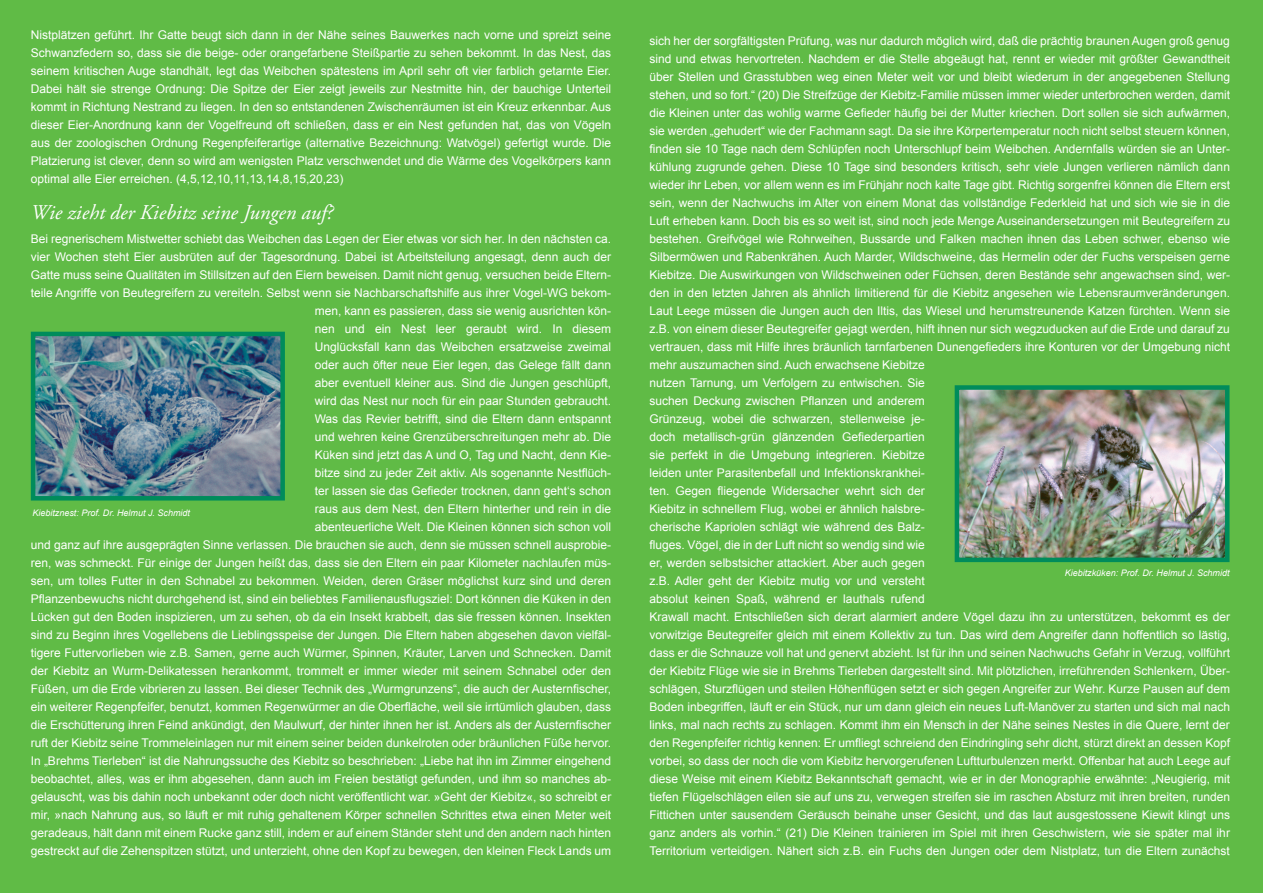
<style>
.page{position:relative;width:1263px;height:893px;background:#60bb46}
.page>*{position:absolute;margin:0;border:0;box-sizing:border-box;transform-origin:0 0}
.t1{font:italic 21px "Adobe Garamond Pro";color:#fff}
.t2{font:12px/18px "Arial";color:#fff;text-align:justify}
.t3{font:italic 9px "Arial";color:#fff}
</style>
<div class="page">
<img style="left:960px;top:390px;width:264px;height:167px">
<div style="left:955px;top:385px;width:274px;height:177px;border:4px solid #008c5b"></div>
<img style="left:36px;top:337px;width:244px;height:159px">
<div style="left:31px;top:332px;width:254px;height:169px;border:4px solid #008c5b"></div>
<p class="t2" style="left:31px;top:25px;width:582px">Nistplätzen geführt. Ihr Gatte beugt sich dann in der Nähe seines Bauwerkes nach vorne und spreizt seine Schwanzfedern so, dass sie die beige- oder orangefarbene Steißpartie zu sehen bekommt. In das Nest, das seinem kritischen Auge standhält, legt das Weibchen spätestens im April sehr oft vier farblich getarnte Eier.<br>Dabei hält sie strenge Ordnung: Die Spitze der Eier zeigt jeweils zur Nestmitte hin, der bauchige Unterteil kommt in Richtung Nestrand zu liegen. In den so entstandenen Zwischenräumen ist ein Kreuz erkennbar. Aus dieser Eier-Anordnung kann der Vogelfreund oft schließen, dass er ein Nest gefunden hat, das von Vögeln aus der zoologischen Ordnung Regenpfeiferartige (alternative Bezeichnung: Watvögel) gefertigt wurde. Die Platzierung ist clever, denn so wird am wenigsten Platz verschwendet und die Wärme des Vogelkörpers kann optimal alle Eier erreichen. (4,5,12,10,11,13,14,8,15,20,23)</p>
<h1 class="t1" style="left:31px;top:199px;width:304px">Wie zieht der Kiebitz seine Jungen auf?</h1>
<p class="t2" style="left:31px;top:230px;width:582px;text-align:right">Bei regnerischem Mistwetter schiebt das Weibchen das Legen der Eier etwas vor sich her. In den nächsten ca. vier Wochen steht Eier ausbrüten auf der Tagesordnung. Dabei ist Arbeitsteilung angesagt, denn auch der Gatte muss seine Qualitäten im Stillsitzen auf den Eiern beweisen. Damit nicht genug, versuchen beide Eltern&shy;teile Angriffe von Beutegreifern zu vereiteln. Selbst wenn sie Nachbarschaftshilfe aus ihrer Vogel-WG bekom&shy;men, kann es passieren, dass sie wenig ausrichten kön-<br>nen und ein Nest leer geraubt wird. In diesem<br>Unglücksfall kann das Weibchen ersatzweise zweimal<br>oder auch öfter neue Eier legen, das Gelege fällt dann<br>aber eventuell kleiner aus. Sind die Jungen geschlüpft,<br>wird das Nest nur noch für ein paar Stunden gebraucht.<br>Was das Revier betrifft, sind die Eltern dann entspannt<br>und wehren keine Grenzüberschreitungen mehr ab. Die<br>Küken sind jetzt das A und O, Tag und Nacht, denn Kie-<br>bitze sind zu jeder Zeit aktiv. Als sogenannte Nestflüch-<br>ter lassen sie das Gefieder trocknen, dann geht‘s schon<br>raus aus dem Nest, den Eltern hinterher und rein in die<br>abenteuerliche Welt. Die Kleinen können sich schon voll<br>und ganz auf ihre ausgeprägten Sinne verlassen. Die brauchen sie auch, denn sie müssen schnell ausprobie&shy;ren, was schmeckt. Für einige der Jungen heißt das, dass sie den Eltern ein paar Kilometer nachlaufen müs&shy;sen, um tolles Futter in den Schnabel zu bekommen. Weiden, deren Gräser möglichst kurz sind und deren Pflanzenbewuchs nicht durchgehend ist, sind ein beliebtes Familienausflugsziel: Dort können die Küken in den Lücken gut den Boden inspizieren, um zu sehen, ob da ein Insekt krabbelt, das sie fressen können. Insekten sind zu Beginn ihres Vogellebens die Lieblingsspeise der Jungen. Die Eltern haben abgesehen davon vielfäl&shy;tigere Futtervorlieben wie z.B. Samen, gerne auch Würmer, Spinnen, Kräuter, Larven und Schnecken. Damit der Kiebitz an Wurm-Delikatessen herankommt, trommelt er immer wieder mit seinem Schnabel oder den Füßen, um die Erde vibrieren zu lassen. Bei dieser Technik des „Wurmgrunzens“, die auch der Austernfischer, ein weiterer Regenpfeifer, benutzt, kommen Regenwürmer an die Oberfläche, weil sie irrtümlich glauben, dass die Erschütterung ihren Feind ankündigt, den Maulwurf, der hinter ihnen her ist. Anders als der Austernfischer ruft der Kiebitz seine Trommeleinlagen nur mit einem seiner beiden dunkelroten oder bräunlichen Füße hervor.<br>In „Brehms Tierleben“ ist die Nahrungssuche des Kiebitz so beschrieben: „Liebe hat ihn im Zimmer eingehend beobachtet, alles, was er ihm abgesehen, dann auch im Freien bestätigt gefunden, und ihm so manches ab&shy;gelauscht, was bis dahin noch unbekannt oder doch nicht veröffentlicht war. »Geht der Kiebitz«, so schreibt er mir, »nach Nahrung aus, so läuft er mit ruhig gehaltenem Körper schnellen Schrittes etwa einen Meter weit geradeaus, hält dann mit einem Rucke ganz still, indem er auf einem Ständer steht und den andern nach hinten gestreckt auf die Zehenspitzen stützt, und unterzieht, ohne den Kopf zu bewegen, den kleinen Fleck Lands um</p>
<p class="t3" style="left:32px;top:507px;width:159px">Kiebitznest: Prof. Dr. Helmut J. Schmidt</p>
<p class="t2" style="left:649px;top:32px;width:582px;text-align:left">sich her der sorgfältigsten Prüfung, was nur dadurch möglich wird, daß die prächtig braunen Augen groß genug sind und etwas hervortreten. Nachdem er die Stelle abgeäugt hat, rennt er wieder mit größter Gewandtheit über Stellen und Grasstubben weg einen Meter weit vor und bleibt wiederum in der angegebenen Stellung stehen, und so fort.“ (20) Die Streifzüge der Kiebitz-Familie müssen immer wieder unterbrochen werden, damit die Kleinen unter das wohlig warme Gefieder häufig bei der Mutter kriechen. Dort sollen sie sich aufwärmen, sie werden „gehudert“ wie der Fachmann sagt. Da sie ihre Körpertemperatur noch nicht selbst steuern können, finden sie 10 Tage nach dem Schlüpfen noch Unterschlupf beim Weibchen. Andernfalls würden sie an Unter&shy;kühlung zugrunde gehen. Diese 10 Tage sind besonders kritisch, sehr viele Jungen verlieren nämlich dann wieder ihr Leben, vor allem wenn es im Frühjahr noch kalte Tage gibt. Richtig sorgenfrei können die Eltern erst sein, wenn der Nachwuchs im Alter von einem Monat das vollständige Federkleid hat und sich wie sie in die Luft erheben kann. Doch bis es so weit ist, sind noch jede Menge Auseinandersetzungen mit Beutegreifern zu bestehen. Greifvögel wie Rohrweihen, Bussarde und Falken machen ihnen das Leben schwer, ebenso wie Silbermöwen und Rabenkrähen. Auch Marder, Wildschweine, das Hermelin oder der Fuchs verspeisen gerne Kiebitze. Die Auswirkungen von Wildschweinen oder Füchsen, deren Bestände sehr angewachsen sind, wer&shy;den in den letzten Jahren als ähnlich limitierend für die Kiebitz angesehen wie Lebensraumveränderungen.<br>Laut Leege müssen die Jungen auch den Iltis, das Wiesel und herumstreunende Katzen fürchten. Wenn sie z.B. von einem dieser Beutegreifer gejagt werden, hilft ihnen nur sich wegzuducken auf die Erde und darauf zu vertrauen, dass mit Hilfe ihres bräunlich tarnfarbenen Dunengefieders ihre Konturen vor der Umgebung nicht mehr auszumachen sind. Auch erwachsene Kiebitze<br>nutzen Tarnung, um Verfolgern zu entwischen. Sie<br>suchen Deckung zwischen Pflanzen und anderem<br>Grünzeug, wobei die schwarzen, stellenweise je-<br>doch metallisch-grün glänzenden Gefiederpartien<br>sie perfekt in die Umgebung integrieren. Kiebitze<br>leiden unter Parasitenbefall und Infektionskrankhei-<br>ten. Gegen fliegende Widersacher wehrt sich der<br>Kiebitz in schnellem Flug, wobei er ähnlich halsbre-<br>cherische Kapriolen schlägt wie während des Balz-<br>fluges. Vögel, die in der Luft nicht so wendig sind wie<br>er, werden selbstsicher attackiert. Aber auch gegen<br>z.B. Adler geht der Kiebitz mutig vor und versteht<br>absolut keinen Spaß, während er lauthals rufend<br>Krawall macht. Entschließen sich derart alarmiert andere Vögel dazu ihn zu unterstützen, bekommt es der vorwitzige Beutegreifer gleich mit einem Kollektiv zu tun. Das wird dem Angreifer dann hoffentlich so lästig, dass er die Schnauze voll hat und genervt abzieht. Ist für ihn und seinen Nachwuchs Gefahr in Verzug, vollführt der Kiebitz Flüge wie sie in Brehms Tierleben dargestellt sind. Mit plötzlichen, irreführenden Schlenkern, Über&shy;schlägen, Sturzflügen und steilen Höhenflügen setzt er sich gegen Angreifer zur Wehr. Kurze Pausen auf dem Boden inbegriffen, läuft er ein Stück, nur um dann gleich ein neues Luft-Manöver zu starten und sich mal nach links, mal nach rechts zu schlagen. Kommt ihm ein Mensch in der Nähe seines Nestes in die Quere, lernt der den Regenpfeifer richtig kennen: Er umfliegt schreiend den Eindringling sehr dicht, stürzt direkt an dessen Kopf vorbei, so dass der noch die vom Kiebitz hervorgerufenen Luftturbulenzen merkt. Offenbar hat auch Leege auf diese Weise mit einem Kiebitz Bekanntschaft gemacht, wie er in der Monographie erwähnte: „Neugierig, mit tiefen Flügelschlägen eilen sie auf uns zu, verwegen streifen sie im raschen Absturz mit ihren breiten, runden Fittichen unter sausendem Geräusch beinahe unser Gesicht, und das laut ausgestossene Kiewit klingt uns ganz anders als vorhin.“ (21) Die Kleinen trainieren im Spiel mit ihren Geschwistern, wie sie später mal ihr Territorium verteidigen. Nähert sich z.B. ein Fuchs den Jungen oder dem Nistplatz, tun die Eltern zunächst</p>
<p class="t3" style="left:1065px;top:567px;width:166px">Kiebitzküken: Prof. Dr. Helmut J. Schmidt</p>
</div>
